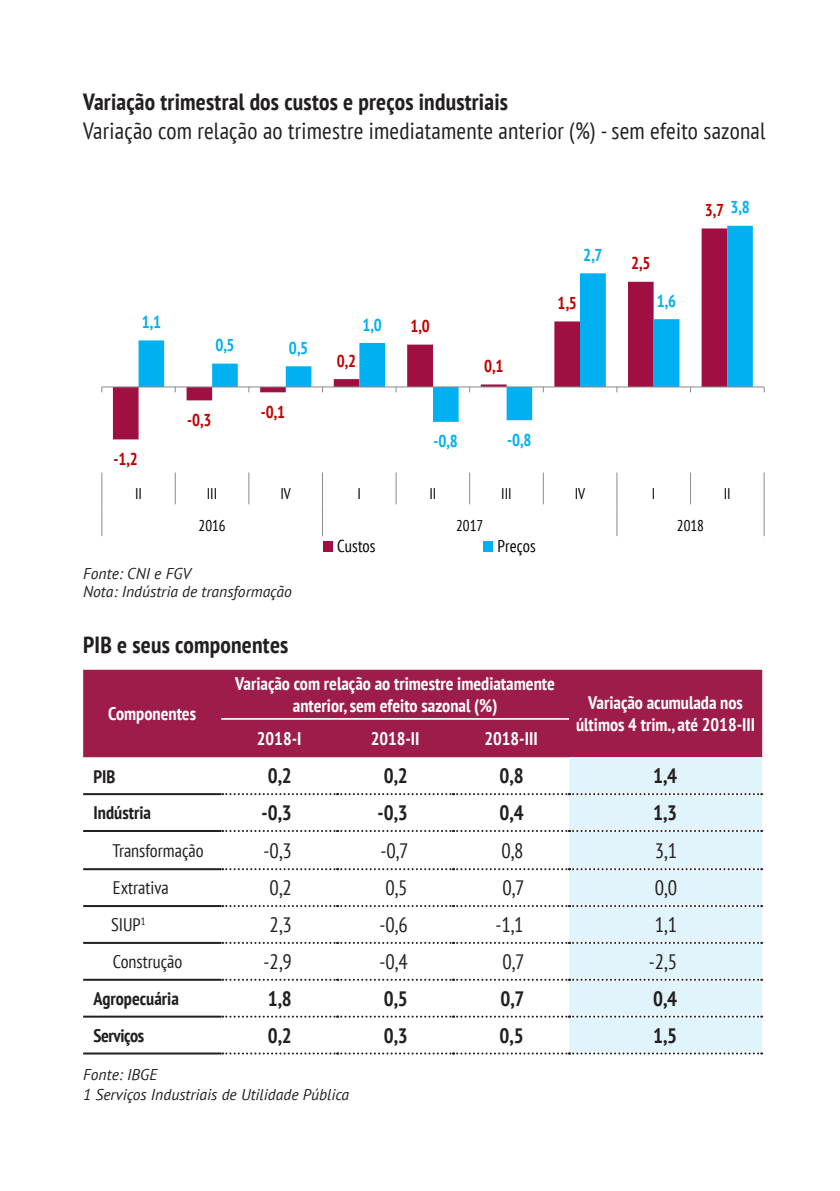
<style>
.page{position:relative;width:840px;height:1191px;background:#fff}
.page>*{position:absolute;margin:0;border:0;box-sizing:border-box;transform-origin:0 0}
.t1{font:condensed 23.4px "PT Sans";letter-spacing:.01em;color:#231f20}
.t2{font:700 condensed 23.4px "PT Sans";letter-spacing:.01em;color:#231f20}
.t3{font:condensed 20.8px "PT Sans";color:#231f20}
.t4{font:700 condensed 20.8px "PT Sans";color:#231f20}
.t5{font:700 condensed 18.2px/21.8px "PT Sans";color:#fff;text-align:center}
.t6{font:condensed 18.2px "PT Sans";color:#231f20}
.t7{font:700 condensed 18.2px "PT Sans";color:#231f20}
.t8{font:700 condensed 18.2px "PT Sans";letter-spacing:-.02em;color:#231f20}
.t9{font:700 condensed 17.2px "PT Sans";color:#c00000}
.t10{font:700 condensed 17.2px "PT Sans";color:#00b0f0}
.t11{font:condensed 17.2px "PT Sans";color:#000}
.t12{font:italic 15.6px "PT Sans";color:#231f20}
.t13{font:condensed 15.4px "PT Sans";letter-spacing:-.005em;color:#000}
</style>
<div class="page">
<div style="left:83px;top:670px;width:678px;height:87px;background:#9d1c49"></div>
<div style="left:568px;top:757px;width:193px;height:295px;background:#e1f4fc"></div>
<hr style="left:221px;top:718px;width:116px;height:1px;background:#fff">
<hr style="left:337px;top:718px;width:116px;height:1px;background:#fff">
<hr style="left:453px;top:718px;width:115px;height:1px;background:#fff">
<svg style="left:222px;top:793px;width:539px;height:2px"></svg>
<svg style="left:222px;top:830px;width:539px;height:2px"></svg>
<svg style="left:222px;top:868px;width:539px;height:2px"></svg>
<svg style="left:222px;top:905px;width:539px;height:2px"></svg>
<svg style="left:222px;top:942px;width:539px;height:2px"></svg>
<svg style="left:222px;top:978px;width:539px;height:2px"></svg>
<svg style="left:222px;top:1015px;width:539px;height:2px"></svg>
<svg style="left:222px;top:1052px;width:539px;height:2px"></svg>
<hr style="left:83px;top:793px;width:138px;height:2px;background:#231f20">
<hr style="left:83px;top:830px;width:138px;height:2px;background:#231f20">
<hr style="left:83px;top:868px;width:138px;height:2px;background:#231f20">
<hr style="left:83px;top:905px;width:138px;height:2px;background:#231f20">
<hr style="left:83px;top:942px;width:138px;height:2px;background:#231f20">
<hr style="left:83px;top:978px;width:138px;height:2px;background:#231f20">
<hr style="left:83px;top:1015px;width:138px;height:2px;background:#231f20">
<hr style="left:83px;top:1052px;width:138px;height:2px;background:#231f20">
<svg style="left:113px;top:387px;width:26px;height:52px"></svg>
<svg style="left:138px;top:226px;width:614px;height:196px"></svg>
<hr style="left:102px;top:386px;width:661px;height:1px;background:#898989">
<hr style="left:101px;top:472px;width:1px;height:32px;background:#898989">
<hr style="left:175px;top:472px;width:1px;height:32px;background:#898989">
<hr style="left:248px;top:472px;width:1px;height:32px;background:#898989">
<hr style="left:322px;top:472px;width:1px;height:32px;background:#898989">
<hr style="left:395px;top:472px;width:1px;height:32px;background:#898989">
<hr style="left:469px;top:472px;width:1px;height:32px;background:#898989">
<hr style="left:542px;top:472px;width:1px;height:32px;background:#898989">
<hr style="left:616px;top:472px;width:1px;height:32px;background:#898989">
<hr style="left:689px;top:472px;width:1px;height:32px;background:#898989">
<hr style="left:763px;top:472px;width:1px;height:32px;background:#898989">
<hr style="left:101px;top:504px;width:1px;height:32px;background:#898989">
<hr style="left:322px;top:504px;width:1px;height:32px;background:#898989">
<hr style="left:616px;top:504px;width:1px;height:32px;background:#898989">
<hr style="left:763px;top:504px;width:1px;height:32px;background:#898989">
<div style="left:323px;top:541px;width:10px;height:10px;background:#a00f41"></div>
<div style="left:483px;top:541px;width:10px;height:10px;background:#00b0f0"></div>
<p class="t2" style="left:83px;top:86px;width:426px">Variação trimestral dos custos e preços industriais</p>
<p class="t1" style="left:83px;top:115px;width:683px">Variação com relação ao trimestre imediatamente anterior (%) - sem efeito sazonal</p>
<p class="t10" style="left:142px;top:310px;width:21px">1,1</p>
<p class="t9" style="left:113px;top:447px;width:26px">-1,2</p>
<p class="t10" style="left:215px;top:333px;width:21px">0,5</p>
<p class="t10" style="left:289px;top:336px;width:21px">0,5</p>
<p class="t9" style="left:187px;top:408px;width:26px">-0,3</p>
<p class="t9" style="left:260px;top:400px;width:26px">-0,1</p>
<p class="t10" style="left:362px;top:313px;width:21px">1,0</p>
<p class="t9" style="left:337px;top:349px;width:21px">0,2</p>
<p class="t9" style="left:410px;top:315px;width:21px">1,0</p>
<p class="t9" style="left:484px;top:354px;width:21px">0,1</p>
<p class="t10" style="left:433px;top:430px;width:26px">-0,8</p>
<p class="t10" style="left:507px;top:428px;width:26px">-0,8</p>
<p class="t10" style="left:583px;top:243px;width:21px">2,7</p>
<p class="t9" style="left:557px;top:291px;width:21px">1,5</p>
<p class="t9" style="left:631px;top:252px;width:21px">2,5</p>
<p class="t10" style="left:656px;top:289px;width:21px">1,6</p>
<p class="t9" style="left:704px;top:198px;width:21px">3,7</p>
<p class="t10" style="left:730px;top:196px;width:21px">3,8</p>
<p class="t13" style="left:135px;top:483px;width:8px">II</p>
<p class="t13" style="left:207px;top:483px;width:12px">III</p>
<p class="t13" style="left:280px;top:483px;width:12px">IV</p>
<p class="t13" style="left:357px;top:483px;width:5px">I</p>
<p class="t13" style="left:429px;top:483px;width:8px">II</p>
<p class="t13" style="left:501px;top:483px;width:12px">III</p>
<p class="t13" style="left:574px;top:483px;width:12px">IV</p>
<p class="t13" style="left:651px;top:483px;width:5px">I</p>
<p class="t13" style="left:723px;top:483px;width:8px">II</p>
<p class="t13" style="left:198px;top:515px;width:29px">2016</p>
<p class="t13" style="left:456px;top:515px;width:29px">2017</p>
<p class="t13" style="left:676px;top:515px;width:29px">2018</p>
<p class="t11" style="left:337px;top:534px;width:40px">Custos</p>
<p class="t11" style="left:497px;top:534px;width:40px">Preços</p>
<p class="t12" style="left:83px;top:563px;width:109px">Fonte: CNI e FGV</p>
<p class="t12" style="left:83px;top:582px;width:210px">Nota: Indústria de transformação</p>
<p class="t2" style="left:83px;top:629px;width:207px">PIB e seus componentes</p>
<p class="t5" style="left:108px;top:702px;width:89px">Componentes</p>
<p class="t5" style="left:235px;top:672px;width:321px">Variação com relação ao trimestre imediatamente anterior, sem efeito sazonal (%)</p>
<p class="t5" style="left:257px;top:727px;width:46px">2018-I</p>
<p class="t5" style="left:370px;top:727px;width:50px">2018-II</p>
<p class="t5" style="left:484px;top:727px;width:55px">2018-III</p>
<p class="t5" style="left:575px;top:691px;width:180px">Variação acumulada nos últimos 4 trim., até 2018-III</p>
<p class="t7" style="left:93px;top:764px;width:23px">PIB</p>
<p class="t4" style="left:267px;top:762px;width:25px">0,2</p>
<p class="t4" style="left:383px;top:762px;width:25px">0,2</p>
<p class="t4" style="left:499px;top:762px;width:25px">0,8</p>
<p class="t4" style="left:652px;top:762px;width:25px">1,4</p>
<p class="t7" style="left:93px;top:801px;width:59px">Indústria</p>
<p class="t4" style="left:261px;top:799px;width:32px">-0,3</p>
<p class="t4" style="left:377px;top:799px;width:32px">-0,3</p>
<p class="t4" style="left:499px;top:799px;width:25px">0,4</p>
<p class="t4" style="left:652px;top:799px;width:25px">1,3</p>
<p class="t6" style="left:112px;top:839px;width:93px">Transformação</p>
<p class="t3" style="left:263px;top:837px;width:30px">-0,3</p>
<p class="t3" style="left:380px;top:837px;width:30px">-0,7</p>
<p class="t3" style="left:501px;top:837px;width:24px">0,8</p>
<p class="t3" style="left:654px;top:837px;width:24px">3,1</p>
<p class="t6" style="left:113px;top:876px;width:57px">Extrativa</p>
<p class="t3" style="left:269px;top:874px;width:24px">0,2</p>
<p class="t3" style="left:385px;top:874px;width:24px">0,5</p>
<p class="t3" style="left:502px;top:874px;width:24px">0,7</p>
<p class="t3" style="left:654px;top:874px;width:24px">0,0</p>
<p class="t6" style="left:111px;top:913px;width:36px">SIUP<sup>1</sup></p>
<p class="t3" style="left:269px;top:911px;width:24px">2,3</p>
<p class="t3" style="left:379px;top:911px;width:30px">-0,6</p>
<p class="t3" style="left:495px;top:911px;width:30px">-1,1</p>
<p class="t3" style="left:654px;top:911px;width:24px">1,1</p>
<p class="t6" style="left:113px;top:950px;width:71px">Construção</p>
<p class="t3" style="left:263px;top:948px;width:30px">-2,9</p>
<p class="t3" style="left:379px;top:948px;width:30px">-0,4</p>
<p class="t3" style="left:502px;top:948px;width:24px">0,7</p>
<p class="t3" style="left:648px;top:948px;width:30px">-2,5</p>
<p class="t7" style="left:93px;top:986px;width:87px">Agropecuária</p>
<p class="t4" style="left:267px;top:985px;width:25px">1,8</p>
<p class="t4" style="left:383px;top:985px;width:25px">0,5</p>
<p class="t4" style="left:500px;top:985px;width:25px">0,7</p>
<p class="t4" style="left:652px;top:985px;width:25px">0,4</p>
<p class="t8" style="left:93px;top:1023px;width:52px">Serviços</p>
<p class="t4" style="left:267px;top:1021px;width:25px">0,2</p>
<p class="t4" style="left:383px;top:1021px;width:25px">0,3</p>
<p class="t4" style="left:499px;top:1021px;width:25px">0,5</p>
<p class="t4" style="left:652px;top:1021px;width:25px">1,5</p>
<p class="t12" style="left:83px;top:1064px;width:76px">Fonte: IBGE</p>
<p class="t12" style="left:83px;top:1084px;width:267px">1 Serviços Industriais de Utilidade Pública</p>
</div>
